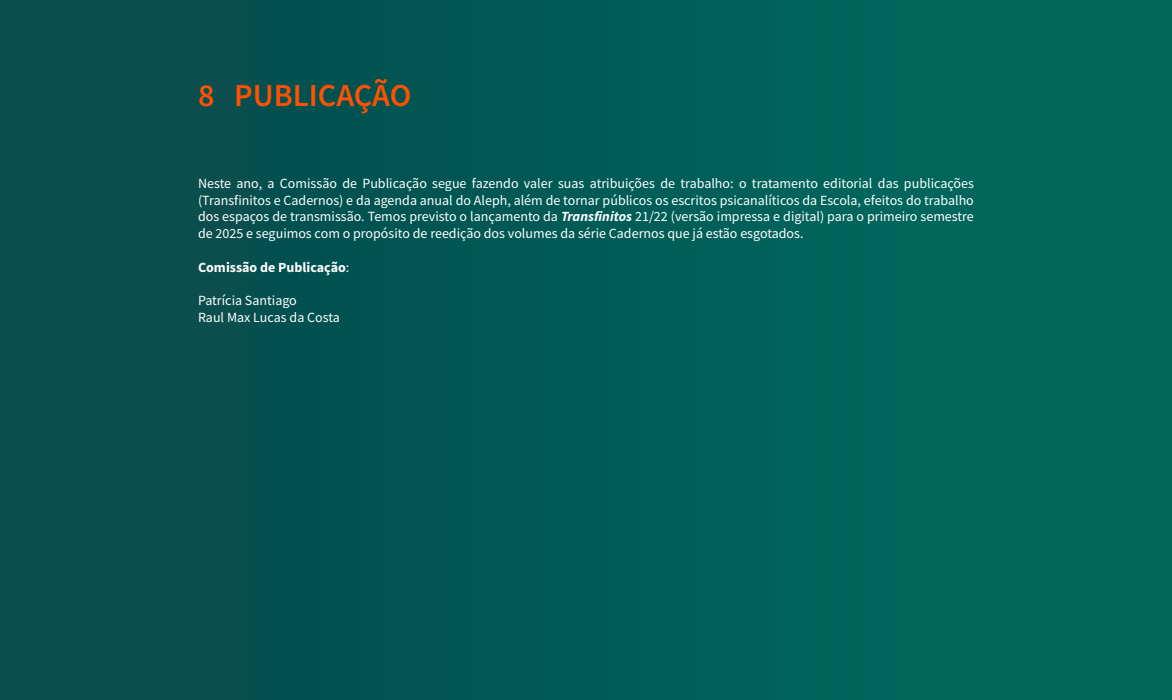
<style>
.page{position:relative;width:1172px;height:700px;background:#005a55}
.page>*{position:absolute;margin:0;border:0;box-sizing:border-box;transform-origin:0 0}
.t1{font:600 32px "Source Sans Pro";color:#ff5100}
.t2{font:14px/16.8px "Source Sans Pro";color:#fff;text-align:justify}
.t3{font:700 14px "Source Sans Pro";color:#fff}
.s1{font-weight:700;font-style:italic}
.s2{font-weight:400}
</style>
<div class="page">
<h1 class="t1" style="left:198px;top:74px;width:215px">8 PUBLICAÇÃO</h1>
<p class="t2" style="left:198px;top:175px;width:777px">Neste ano, a Comissão de Publicação segue fazendo valer suas atribuições de trabalho: o tratamento editorial das publicações (Transfinitos e Cadernos) e da agenda anual do Aleph, além de tornar públicos os escritos psicanalíticos da Escola, efeitos do trabalho dos espaços de transmissão. Temos previsto o lançamento da <span class="s1">Transfinitos</span> 21/22 (versão impressa e digital) para o primeiro semestre de 2025 e seguimos com o propósito de reedição dos volumes da série Cadernos que já estão esgotados.</p>
<p class="t3" style="left:198px;top:258px;width:153px">Comissão de Publicação<span class="s2">:</span></p>
<p class="t2" style="left:198px;top:292px;width:143px">Patrícia Santiago<br>Raul Max Lucas da Costa</p>
</div>
